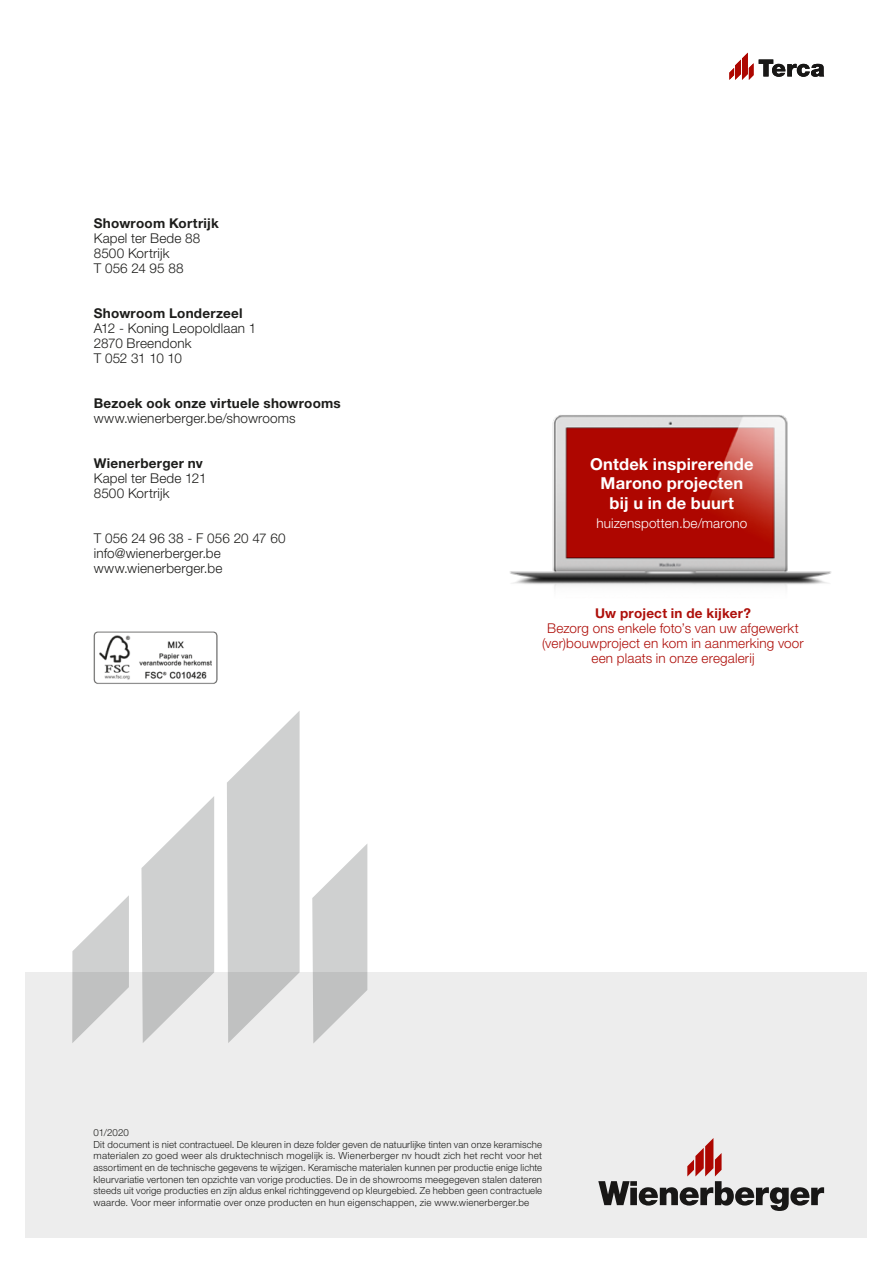
<style>
.page{position:relative;width:893px;height:1263px;background:#fff}
.page>*{position:absolute;margin:0;border:0;box-sizing:border-box;transform-origin:0 0}
.t1{font:700 16.5px/19.5px "Helvetica Neue LT Std";letter-spacing:.01em;color:#fff;text-align:center}
.t2{font:300 13.5px/15px "Helvetica Neue LT Std";letter-spacing:.01em;color:#1d1d1b}
.t3{font:300 13.5px/15px "Helvetica Neue LT Std";letter-spacing:.01em;color:#ae0f0a;text-align:center}
.t4{font:700 13.5px "Helvetica Neue LT Std";letter-spacing:.02em;color:#1d1d1b}
.t5{font:300 13.5px "Helvetica Neue LT Std";letter-spacing:.01em;color:#fff}
.t6{font:700 13.5px "Helvetica Neue LT Std";letter-spacing:.015em;color:#ae0f0a}
.t7{font:300 9.75px/11.7px "Helvetica Neue LT Std";letter-spacing:.015em;color:#1d1d1b}
</style>
<div class="page">
<div style="left:26px;top:972px;width:841px;height:265px;background:#ededed"></div>
<svg style="left:72px;top:711px;width:295px;height:332px"></svg>
<svg style="left:598px;top:1138px;width:226px;height:73px"></svg>
<img style="left:93px;top:631px;width:125px;height:53px">
<img style="left:510px;top:415px;width:321px;height:174px">
<svg style="left:759px;top:60px;width:65px;height:17px"></svg>
<svg style="left:729px;top:53px;width:24px;height:27px"></svg>
<h2 class="t4" style="left:94px;top:215px;width:127px">Showroom Kortrijk</h2>
<h2 class="t2" style="left:94px;top:230px;width:108px">Kapel ter Bede 88<br>8500 Kortrijk<br>T 056 24 95 88</h2>
<h2 class="t4" style="left:94px;top:305px;width:150px">Showroom Londerzeel</h2>
<h2 class="t2" style="left:94px;top:320px;width:164px">A12 - Koning Leopoldlaan 1<br>2870 Breendonk<br>T 052 31 10 10</h2>
<h2 class="t4" style="left:94px;top:395px;width:249px">Bezoek ook onze virtuele showrooms</h2>
<h2 class="t2" style="left:94px;top:410px;width:203px">www.wienerberger.be/showrooms</h2>
<h2 class="t4" style="left:94px;top:455px;width:111px">Wienerberger nv</h2>
<h2 class="t2" style="left:94px;top:470px;width:114px">Kapel ter Bede 121<br>8500 Kortrijk</h2>
<h2 class="t2" style="left:94px;top:530px;width:193px">T 056 24 96 38 - F 056 20 47 60 info@wienerberger.be www.wienerberger.be</h2>
<h1 class="t1" style="left:590px;top:454px;width:165px">Ontdek inspirerende<br>Marono projecten bij u in de buurt</h1>
<h2 class="t5" style="left:596px;top:515px;width:152px">huizenspotten.be/marono</h2>
<h2 class="t6" style="left:595px;top:605px;width:157px">Uw project in de kijker?</h2>
<h2 class="t3" style="left:542px;top:621px;width:263px">Bezorg ons enkele foto’s van uw afgewerkt (ver)bouwproject en kom in aanmerking voor een plaats in onze eregalerij</h2>
<p class="t7" style="left:94px;top:1126px;width:450px">01/2020<br>Dit document is niet contractueel. De kleuren in deze folder geven de natuurlijke tinten van onze keramische materialen zo goed weer als druktechnisch mogelijk is. Wienerberger nv houdt zich het recht voor het assortiment en de technische gegevens te wijzigen. Keramische materialen kunnen per productie enige lichte kleurvariatie vertonen ten opzichte van vorige producties. De in de showrooms meegegeven stalen dateren steeds uit vorige producties en zijn aldus enkel richtinggevend op kleurgebied. Ze hebben geen contractuele waarde. Voor meer informatie over onze producten en hun eigenschappen, zie www.wienerberger.be</p>
</div>
